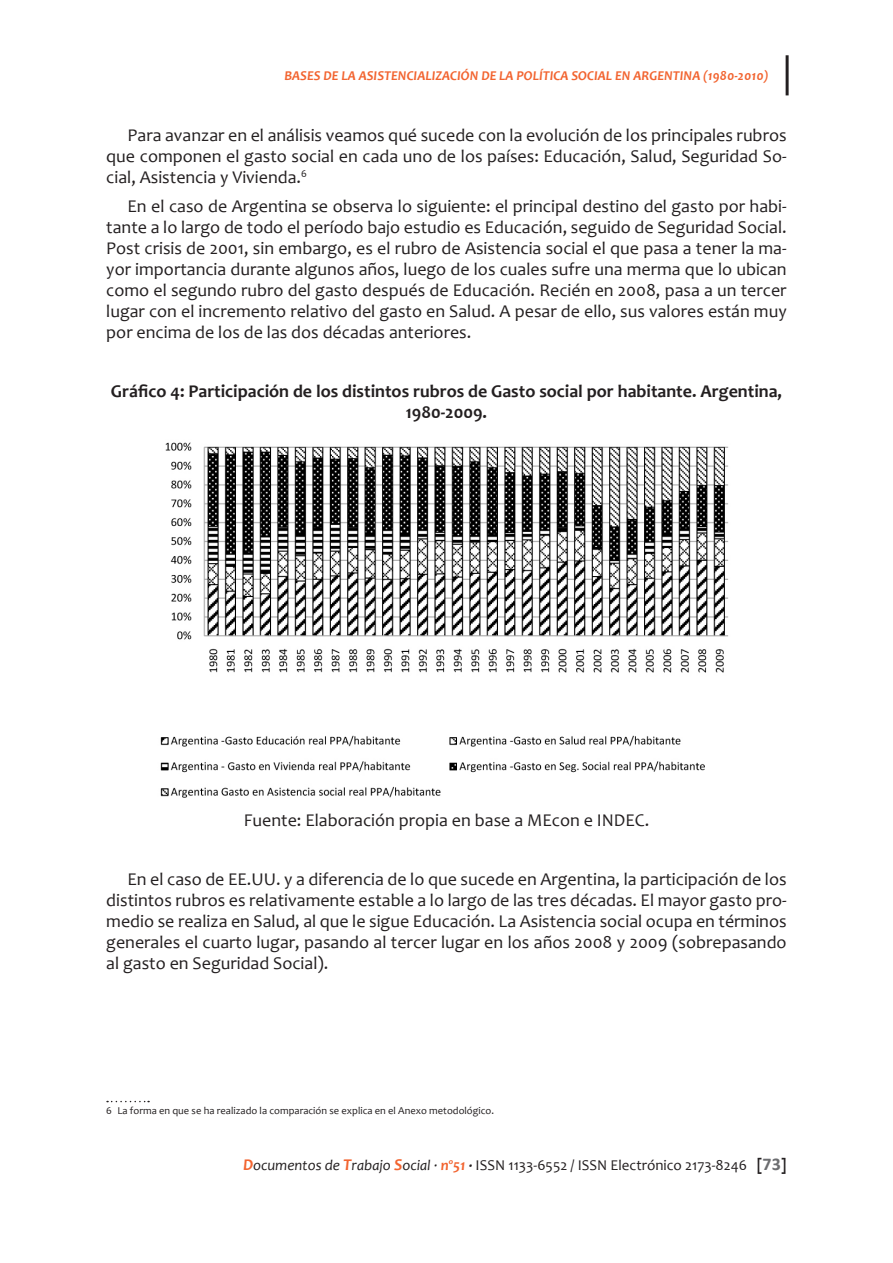
<style>
.page{position:relative;width:893px;height:1263px;background:#fff}
.page>*{position:absolute;margin:0;border:0;box-sizing:border-box;transform-origin:0 0}
.t1{font:18px/21px "Candara";color:#231f20;text-align:justify}
.t2{font:700 18px/21px "Candara";color:#231f20;text-align:center}
.t3{font:15px "Candara";color:#231f20}
.t4{font:italic 700 13.5px "Candara";color:#f26430}
.t5{font:10.5px "Candara";color:#231f20}
.s1{font-weight:700;font-style:italic;font-size:16.5px;color:#f26430}
.s2{font-style:italic}
.s3{font-weight:700;font-style:italic;color:#f26430}
.s4{font-weight:700;font-style:italic}
.s5{font-weight:700;font-size:16.5px}
.s6{font-family:"Calibri";font-weight:700;font-size:18px;color:#6c6d70}
</style>
<div class="page">
<hr style="left:786px;top:55px;width:3px;height:40px;background:#231f20">
<svg style="left:107px;top:1101px;width:42px;height:1px"></svg>
<img style="left:160px;top:442px;width:569px;height:356px">
<p class="t4" style="left:285px;top:67px;width:485px">BASES DE LA ASISTENCIALIZACIÓN DE LA POLÍTICA SOCIAL EN ARGENTINA (1980-2010)</p>
<p class="t1" style="left:106px;top:124px;width:682px;text-indent:21px">Para avanzar en el análisis veamos qué sucede con la evolución de los principales rubros que componen el gasto social en cada uno de los países: Educación, Salud, Seguridad So&shy;cial, Asistencia y Vivienda.<sup>6</sup></p>
<p class="t1" style="left:106px;top:196px;width:682px;text-indent:21px">En el caso de Argentina se observa lo siguiente: el principal destino del gasto por habi&shy;tante a lo largo de todo el período bajo estudio es Educación, seguido de Seguridad Social.<br>Post crisis de 2001, sin embargo, es el rubro de Asistencia social el que pasa a tener la ma&shy;yor importancia durante algunos años, luego de los cuales sufre una merma que lo ubican como el segundo rubro del gasto después de Educación. Recién en 2008, pasa a un tercer lugar con el incremento relativo del gasto en Salud. A pesar de ello, sus valores están muy por encima de los de las dos décadas anteriores.</p>
<p class="t2" style="left:111px;top:381px;width:673px">Gráfico 4: Participación de los distintos rubros de Gasto social por habitante. Argentina,<br>1980-2009.</p>
<p class="t1" style="left:244px;top:809px;width:407px">Fuente: Elaboración propia en base a MEcon e INDEC.</p>
<p class="t1" style="left:106px;top:868px;width:682px;text-indent:21px">En el caso de EE.UU. y a diferencia de lo que sucede en Argentina, la participación de los distintos rubros es relativamente estable a lo largo de las tres décadas. El mayor gasto pro&shy;medio se realiza en Salud, al que le sigue Educación. La Asistencia social ocupa en términos generales el cuarto lugar, pasando al tercer lugar en los años 2008 y 2009 (sobrepasando al gasto en Seguridad Social).</p>
<p class="t5" style="left:106px;top:1104px;width:389px">6 La forma en que se ha realizado la comparación se explica en el Anexo metodológico.</p>
<p class="t3" style="left:243px;top:1156px;width:545px"><span class="s1">D</span><span class="s2">ocumentos de</span> <span class="s1">T</span><span class="s2">rabajo</span> <span class="s1">S</span><span class="s2">ocial ·</span> <span class="s3">nº51</span> <span class="s4">·</span> ISSN 1133-6552 / ISSN Electrónico 2173-8246 <span class="s5">[</span><span class="s6">73</span><span class="s5">]</span></p>
</div>
